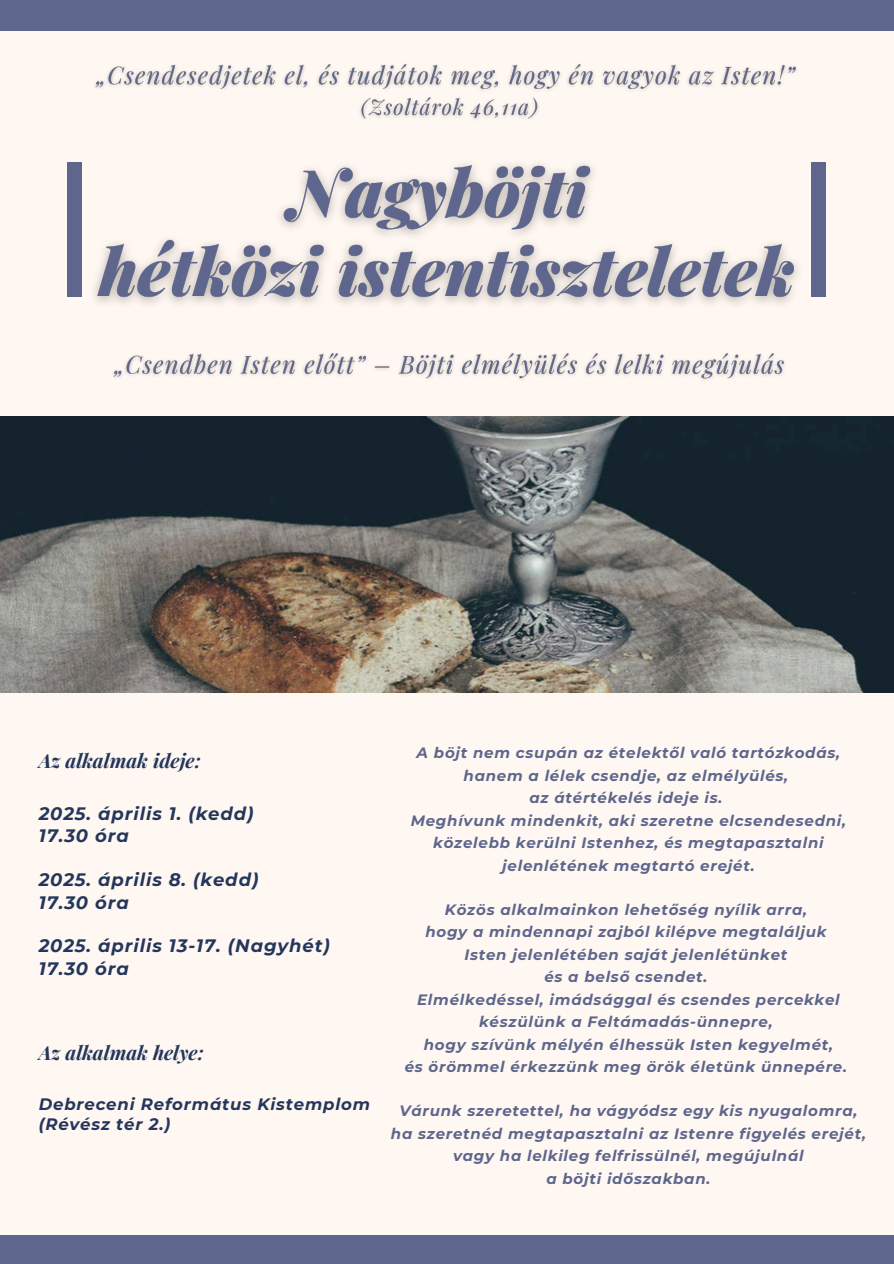
<style>
.page{position:relative;width:894px;height:1264px;background:#fff}
.page>*{position:absolute;margin:0;border:0;box-sizing:border-box;transform-origin:0 0}
.t1{font:italic 700 19.5px "Playfair Display";color:#24365c}
.t2{font:italic 700 18px/22.5px "Montserrat";letter-spacing:.05em;color:#24365c}
.t3{font:italic 700 16.5px "Montserrat";letter-spacing:.05em;color:#24365c}
.t4{font:italic 700 15px/22.5px "Montserrat";letter-spacing:.05em;color:#5e668d;text-align:center}
</style>
<div class="page">
<div style="left:0;top:0;width:893px;height:1263px;background:#fff8f2"></div>
<div style="left:67px;top:162px;width:15px;height:134px;background:#5e668d"></div>
<div style="left:811px;top:162px;width:15px;height:134px;background:#5e668d"></div>
<img style="left:81px;top:164px;width:717px;height:140px">
<img style="left:0;top:416px;width:893px;height:277px">
<div style="left:0;top:0;width:893px;height:30px;background:#5e668d"></div>
<div style="left:0;top:1235px;width:893px;height:28px;background:#5e668d"></div>
<img style="left:95px;top:64px;width:702px;height:56px">
<img style="left:113px;top:353px;width:672px;height:27px">
<p class="t1" style="left:39px;top:747px;width:164px">Az alkalmak ideje:</p>
<p class="t2" style="left:39px;top:801px;width:216px">2025. április 1. (kedd)<br>17.30 óra</p>
<p class="t2" style="left:39px;top:868px;width:221px">2025. április 8. (kedd)<br>17.30 óra</p>
<p class="t2" style="left:39px;top:934px;width:292px">2025. április 13-17. (Nagyhét)<br>17.30 óra</p>
<h3 class="t1" style="left:39px;top:1038px;width:166px">Az alkalmak helye:</h3>
<h3 class="t3" style="left:39px;top:1093px;width:333px">Debreceni Református Kistemplom</h3>
<h3 class="t3" style="left:39px;top:1114px;width:133px">(Révész tér 2.)</h3>
<p class="t4" style="left:416px;top:741px;width:425px">A böjt nem csupán az ételektől való tartózkodás, hanem a lélek csendje, az elmélyülés,</p>
<p class="t4" style="left:529px;top:786px;width:194px">az átértékelés ideje is.</p>
<p class="t4" style="left:410px;top:809px;width:437px">Meghívunk mindenkit, aki szeretne elcsendesedni, közelebb kerülni Istenhez, és megtapasztalni jelenlétének megtartó erejét.</p>
<p class="t4" style="left:444px;top:898px;width:363px">Közös alkalmainkon lehetőség nyílik arra,</p>
<p class="t4" style="left:425px;top:920px;width:402px">hogy a mindennapi zajból kilépve megtaláljuk</p>
<p class="t4" style="left:464px;top:943px;width:324px">Isten jelenlétében saját jelenlétünket</p>
<p class="t4" style="left:544px;top:965px;width:164px">és a belső csendet.</p>
<p class="t4" style="left:417px;top:988px;width:424px">Elmélkedéssel, imádsággal és csendes percekkel</p>
<p class="t4" style="left:479px;top:1010px;width:295px">készülünk a Feltámadás-ünnepre,</p>
<p class="t4" style="left:423px;top:1033px;width:411px">hogy szívünk mélyén élhessük Isten kegyelmét,</p>
<p class="t4" style="left:404px;top:1055px;width:443px">és örömmel érkezzünk meg örök életünk ünnepére.</p>
<p class="t4" style="left:399px;top:1099px;width:459px">Várunk szeretettel, ha vágyódsz egy kis nyugalomra,</p>
<p class="t4" style="left:391px;top:1122px;width:476px">ha szeretnéd megtapasztalni az Istenre figyelés erejét, vagy ha lelkileg felfrissülnél, megújulnál</p>
<h3 class="t4" style="left:546px;top:1167px;width:165px">a böjti időszakban.</h3>
</div>
